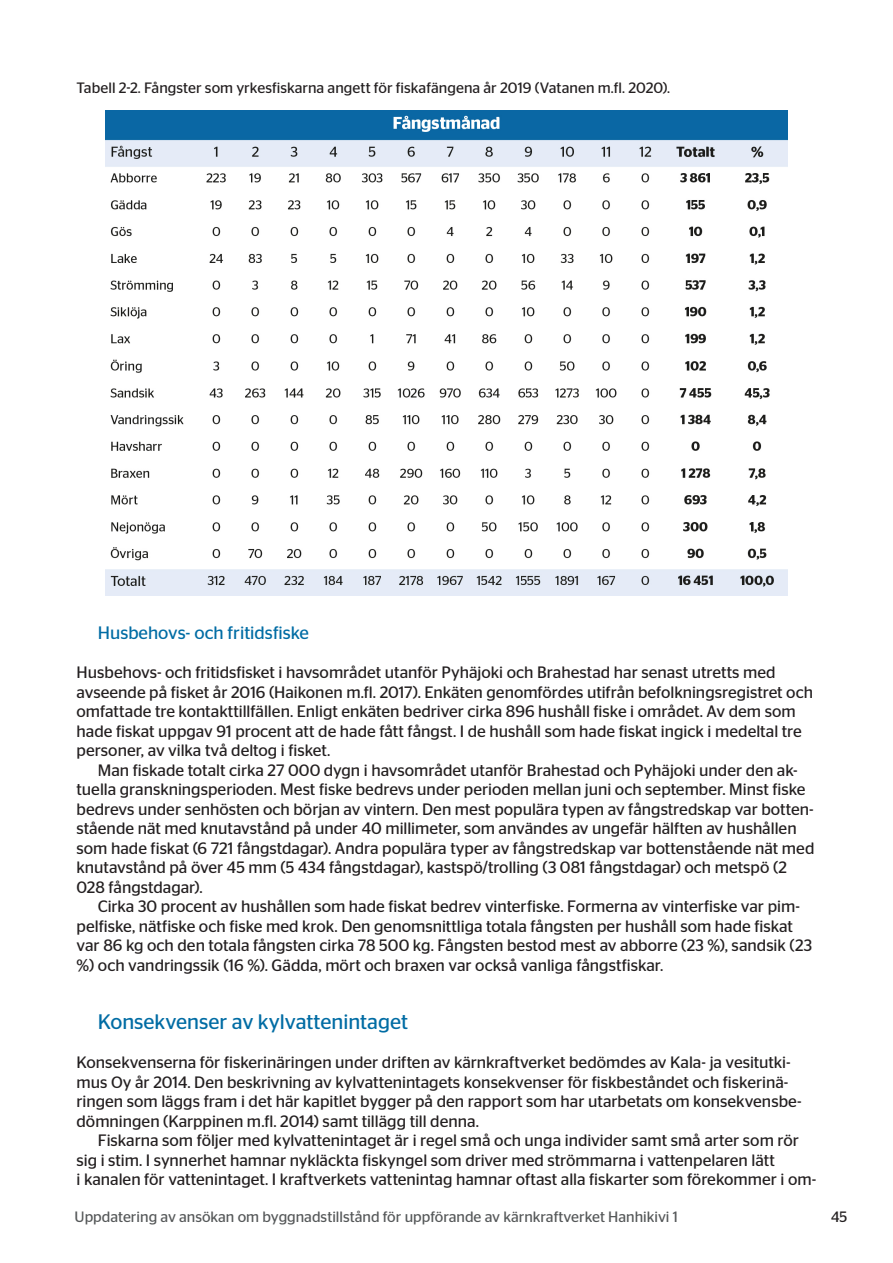
<style>
.page{position:relative;width:893px;height:1263px;background:#fff}
.page>*{position:absolute;margin:0;border:0;box-sizing:border-box;transform-origin:0 0}
.VÄLIOTSIKKO_3_LIGHT{font:21px "Stag Sans";color:#006ca4}
.VÄLIOTSIKKO_4_LIGHT{font:18px "Stag Sans";color:#006ca4}
.Perusleipis{font:16.5px/19.5px "Stag Sans";color:#231f20}
.Ensikappale__otsikon{font:16.5px/19.5px "Stag Sans";color:#231f20}
.Kuva_taulukkoteksti{font:15px "Stag Sans";letter-spacing:.005em;color:#231f20}
.t1{font:15px "Stag Sans";color:#555859}
</style>
<div class="page">
<img style="left:106px;top:111px;width:681px;height:484px">
<p class="Kuva_taulukkoteksti" style="left:77px;top:79px;width:595px">Tabell 2-2. Fångster som yrkesfiskarna angett för fiskafängena år 2019 (Vatanen m.fl. 2020).</p>
<p class="VÄLIOTSIKKO_4_LIGHT" style="left:98px;top:623px;width:213px">Husbehovs- och fritidsfiske</p>
<p class="Ensikappale__otsikon" style="left:77px;top:662px;width:738px">Husbehovs- och fritidsfisket i havsområdet utanför Pyhäjoki och Brahestad har senast utretts med avseende på fisket år 2016 (Haikonen m.fl. 2017). Enkäten genomfördes utifrån befolkningsregistret och omfattade tre kontakttillfällen. Enligt enkäten bedriver cirka 896 hushåll fiske i området. Av dem som hade fiskat uppgav 91 procent att de hade fått fångst. I de hushåll som hade fiskat ingick i medeltal tre personer, av vilka två deltog i fisket.</p>
<p class="Perusleipis" style="left:77px;top:760px;width:739px;text-indent:21px">Man fiskade totalt cirka 27 000 dygn i havsområdet utanför Brahestad och Pyhäjoki under den ak&shy;tuella granskningsperioden. Mest fiske bedrevs under perioden mellan juni och september. Minst fiske bedrevs under senhösten och början av vintern. Den mest populära typen av fångstredskap var botten&shy;stående nät med knutavstånd på under 40 millimeter, som användes av ungefär hälften av hushållen som hade fiskat (6 721 fångstdagar). Andra populära typer av fångstredskap var bottenstående nät med knutavstånd på över 45 mm (5 434 fångstdagar), kastspö/trolling (3 081 fångstdagar) och metspö (2<br>028 fångstdagar).</p>
<p class="Perusleipis" style="left:77px;top:896px;width:737px;text-indent:21px">Cirka 30 procent av hushållen som hade fiskat bedrev vinterfiske. Formerna av vinterfiske var pim&shy;pelfiske, nätfiske och fiske med krok. Den genomsnittliga totala fångsten per hushåll som hade fiskat var 86 kg och den totala fångsten cirka 78 500 kg. Fångsten bestod mest av abborre (23 %), sandsik (23 %) och vandringssik (16 %). Gädda, mört och braxen var också vanliga fångstfiskar.</p>
<p class="VÄLIOTSIKKO_3_LIGHT" style="left:98px;top:1010px;width:312px">Konsekvenser av kylvattenintaget</p>
<p class="Ensikappale__otsikon" style="left:77px;top:1052px;width:727px">Konsekvenserna för fiskerinäringen under driften av kärnkraftverket bedömdes av Kala- ja vesitutki&shy;mus Oy år 2014. Den beskrivning av kylvattenintagets konsekvenser för fiskbeståndet och fiskerinä&shy;ringen som läggs fram i det här kapitlet bygger på den rapport som har utarbetats om konsekvensbe&shy;dömningen (Karppinen m.fl. 2014) samt tillägg till denna.</p>
<p class="Perusleipis" style="left:77px;top:1130px;width:741px;text-indent:21px">Fiskarna som följer med kylvattenintaget är i regel små och unga individer samt små arter som rör sig i stim. I synnerhet hamnar nykläckta fiskyngel som driver med strömmarna i vattenpelaren lätt<br>i kanalen för vattenintaget. I kraftverkets vattenintag hamnar oftast alla fiskarter som förekommer i om-</p>
<p class="t1" style="left:75px;top:1208px;width:605px">Uppdatering av ansökan om byggnadstillstånd för uppförande av kärnkraftverket Hanhikivi 1</p>
<p class="Kuva_taulukkoteksti" style="left:831px;top:1208px;width:18px">45</p>
</div>
